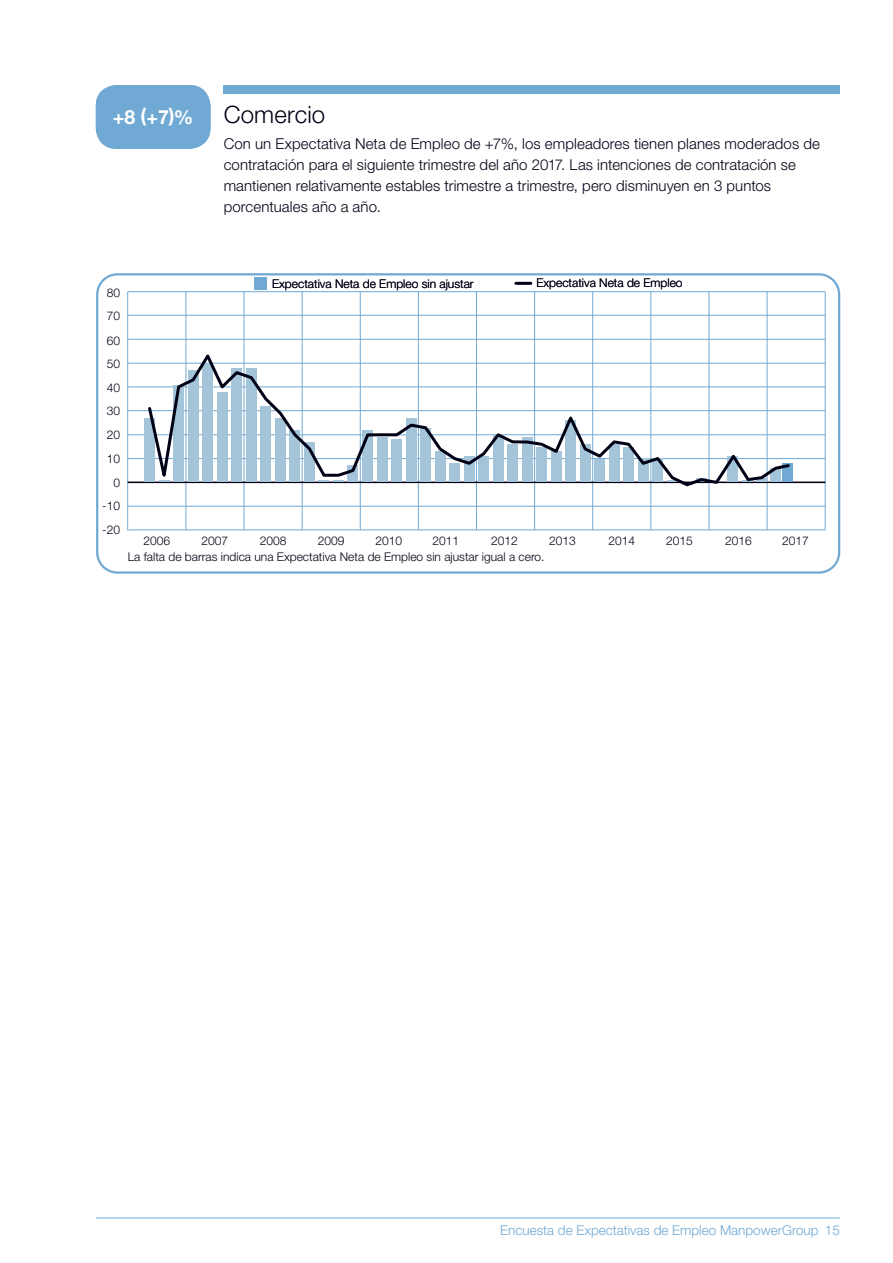
<style>
.page{position:relative;width:893px;height:1263px;background:#fff}
.page>*{position:absolute;margin:0;border:0;box-sizing:border-box;transform-origin:0 0}
.t1{font:300 24px "Helvetica Neue LT Std";letter-spacing:.005em;color:#000015}
.t2{font:700 19.5px "Helvetica Neue LT Std";color:#fff}
.t3{font:300 15px/21px "Helvetica Neue LT Std";letter-spacing:.005em;color:#000015}
.t4{font:300 13.5px "Helvetica Neue LT Std";color:#70a9d4}
.t5{font:300 12px/23.7px "Helvetica Neue LT Std";color:#000015;text-align:right}
</style>
<div class="page">
<hr style="left:96px;top:1217px;width:744px;height:1px;background:#70a9d4">
<svg style="left:96px;top:273px;width:744px;height:301px"></svg>
<hr style="left:516px;top:282px;width:15px;height:3px;background:#000015">
<div style="left:254px;top:277px;width:12px;height:13px;background:#70a9d4"></div>
<div style="left:783px;top:463px;width:10px;height:19px;background:#70a9d4"></div>
<div style="left:144px;top:418px;width:11px;height:64px;background:#a4c4d9"></div>
<svg style="left:146px;top:350px;width:646px;height:141px"></svg>
<div style="left:224px;top:85px;width:616px;height:9px;background:#70a9d4"></div>
<div style="left:96px;top:85px;width:114px;height:64px;background:#70a9d4"></div>
<h2 class="t2" style="left:113px;top:105px;width:82px">+8 (+7)%</h2>
<p class="t5" style="left:107px;top:281px;width:15px">80</p>
<p class="t5" style="left:107px;top:304px;width:15px">70</p>
<p class="t5" style="left:107px;top:328px;width:15px">60</p>
<p class="t5" style="left:107px;top:351px;width:15px">50</p>
<p class="t5" style="left:102px;top:375px;width:19px">40<br>30<br>20<br>10<br>0 -10 -20</p>
<h1 class="t1" style="left:224px;top:100px;width:103px">Comercio</h1>
<p class="t3" style="left:224px;top:133px;width:598px">Con un Expectativa Neta de Empleo de +7%, los empleadores tienen planes moderados de contratación para el siguiente trimestre del año 2017. Las intenciones de contratación se mantienen relativamente estables trimestre a trimestre, pero disminuyen en 3 puntos porcentuales año a año.</p>
<p class="t5" style="left:272px;top:271px;width:203px">Expectativa Neta de Empleo sin ajustar</p>
<p class="t5" style="left:536px;top:271px;width:148px">Expectativa Neta de Empleo</p>
<p class="t5" style="left:143px;top:529px;width:28px">2006</p>
<p class="t5" style="left:202px;top:529px;width:28px">2007</p>
<p class="t5" style="left:260px;top:529px;width:28px">2008</p>
<p class="t5" style="left:318px;top:529px;width:28px">2009</p>
<p class="t5" style="left:375px;top:529px;width:28px">2010</p>
<p class="t5" style="left:432px;top:529px;width:28px">2011</p>
<p class="t5" style="left:491px;top:529px;width:28px">2012</p>
<p class="t5" style="left:549px;top:529px;width:28px">2013</p>
<p class="t5" style="left:608px;top:529px;width:28px">2014</p>
<p class="t5" style="left:666px;top:529px;width:28px">2015</p>
<p class="t5" style="left:128px;top:545px;width:418px">La falta de barras indica una Expectativa Neta de Empleo sin ajustar igual a cero.</p>
<p class="t5" style="left:725px;top:529px;width:28px">2016</p>
<p class="t5" style="left:782px;top:529px;width:28px">2017</p>
<p class="t4" style="left:500px;top:1222px;width:341px">Encuesta de Expectativas de Empleo ManpowerGroup 15</p>
</div>
